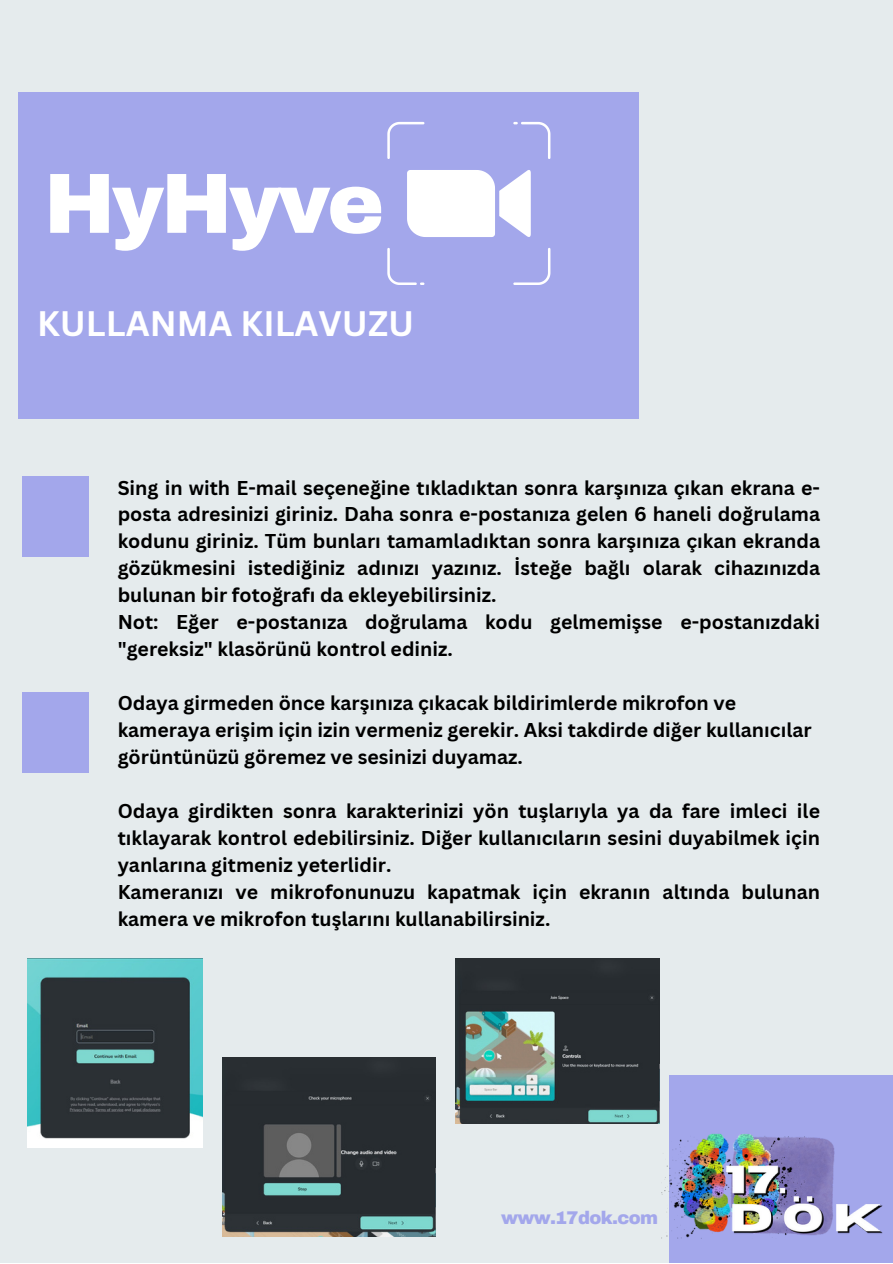
<style>
.page{position:relative;width:893px;height:1264px;background:#fff}
.page>*{position:absolute;margin:0;border:0;box-sizing:border-box;transform-origin:0 0}
.t1{font:900 85.5px "Archivo";letter-spacing:-.035em;color:#fff}
.t2{font:700 34.5px "Canva Sans";color:#fff}
.t3{font:700 19.5px/27px "Canva Sans";color:#000}
.t4{font:900 18px "Archivo";letter-spacing:-.035em;color:#a3a7eb}
</style>
<div class="page">
<div style="left:0;top:0;width:892px;height:1262px;background:#e5ebed"></div>
<div style="left:18px;top:92px;width:621px;height:326px;background:#a3a7eb"></div>
<img style="left:658px;top:1075px;width:234px;height:187px">
<svg style="left:387px;top:122px;width:163px;height:163px"></svg>
<div style="left:23px;top:476px;width:66px;height:81px;background:#a3a7eb"></div>
<div style="left:23px;top:692px;width:66px;height:80px;background:#a3a7eb"></div>
<img style="left:28px;top:958px;width:174px;height:188px">
<img style="left:222px;top:1057px;width:213px;height:178px">
<img style="left:455px;top:958px;width:204px;height:165px">
<p class="t1" style="left:44px;top:158px;width:342px">HyHyve</p>
<p class="t2" style="left:37px;top:299px;width:378px">KULLANMA KILAVUZU</p>
<p class="t3" style="left:118px;top:473px;width:703px;text-align:justify">Sing in with E-mail seçeneğine tıkladıktan sonra karşınıza çıkan ekrana e&shy;posta adresinizi giriniz. Daha sonra e-postanıza gelen 6 haneli doğrulama kodunu giriniz. Tüm bunları tamamladıktan sonra karşınıza çıkan ekranda gözükmesini istediğiniz adınızı yazınız. İsteğe bağlı olarak cihazınızda bulunan bir fotoğrafı da ekleyebilirsiniz.</p>
<p class="t3" style="left:118px;top:608px;width:701px">Not: Eğer e-postanıza doğrulama kodu gelmemişse e-postanızdaki "gereksiz" klasörünü kontrol ediniz.</p>
<p class="t3" style="left:118px;top:689px;width:695px">Odaya girmeden önce karşınıza çıkacak bildirimlerde mikrofon ve kameraya erişim için izin vermeniz gerekir. Aksi takdirde diğer kullanıcılar görüntünüzü göremez ve sesinizi duyamaz.</p>
<p class="t3" style="left:118px;top:797px;width:703px;text-align:justify">Odaya girdikten sonra karakterinizi yön tuşlarıyla ya da fare imleci ile tıklayarak kontrol edebilirsiniz. Diğer kullanıcıların sesini duyabilmek için yanlarına gitmeniz yeterlidir.</p>
<p class="t3" style="left:118px;top:878px;width:703px">Kameranızı ve mikrofonunuzu kapatmak için ekranın altında bulunan kamera ve mikrofon tuşlarını kullanabilirsiniz.</p>
<p class="t4" style="left:501px;top:1208px;width:158px">www.17dok.com</p>
</div>
